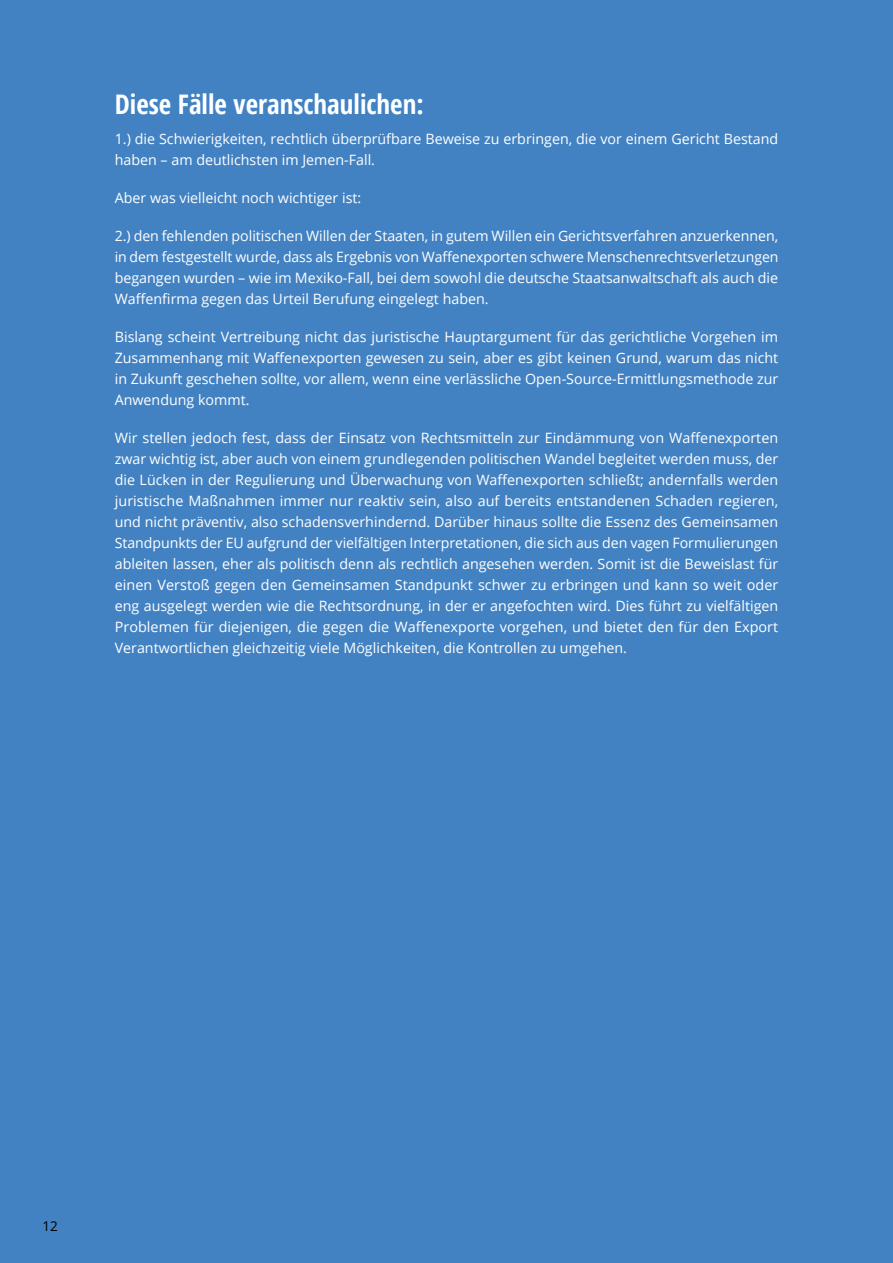
<style>
.page{position:relative;width:893px;height:1263px;background:#4282c3}
.page>*{position:absolute;margin:0;border:0;box-sizing:border-box;transform-origin:0 0}
.t1{font:700 condensed 27px "Open Sans";color:#fff}
.t2{font:14.25px/21px "Open Sans";color:#fff;text-align:justify}
.t3{font:13.5px "Open Sans";color:#000}
</style>
<div class="page">
<h1 class="t1" style="left:115px;top:86px;width:310px">Diese Fälle veranschaulichen:</h1>
<p class="t2" style="left:115px;top:128px;width:665px">1.) die Schwierigkeiten, rechtlich überprüfbare Beweise zu erbringen, die vor einem Gericht Bestand haben – am deutlichsten im Jemen-Fall.</p>
<p class="t2" style="left:115px;top:187px;width:248px">Aber was vielleicht noch wichtiger ist:</p>
<p class="t2" style="left:115px;top:225px;width:665px">2.) den fehlenden politischen Willen der Staaten, in gutem Willen ein Gerichtsverfahren anzuerkennen, in dem festgestellt wurde, dass als Ergebnis von Waffenexporten schwere Menschenrechtsverletzungen begangen wurden – wie im Mexiko-Fall, bei dem sowohl die deutsche Staatsanwaltschaft als auch die Waffenfirma gegen das Urteil Berufung eingelegt haben.</p>
<p class="t2" style="left:115px;top:326px;width:665px">Bislang scheint Vertreibung nicht das juristische Hauptargument für das gerichtliche Vorgehen im Zusammenhang mit Waffenexporten gewesen zu sein, aber es gibt keinen Grund, warum das nicht in Zukunft geschehen sollte, vor allem, wenn eine verlässliche Open-Source-Ermittlungsmethode zur Anwendung kommt.</p>
<p class="t2" style="left:115px;top:427px;width:665px">Wir stellen jedoch fest, dass der Einsatz von Rechtsmitteln zur Eindämmung von Waffenexporten zwar wichtig ist, aber auch von einem grundlegenden politischen Wandel begleitet werden muss, der die Lücken in der Regulierung und Überwachung von Waffenexporten schließt; andernfalls werden juristische Maßnahmen immer nur reaktiv sein, also auf bereits entstandenen Schaden regieren, und nicht präventiv, also schadensverhindernd. Darüber hinaus sollte die Essenz des Gemeinsamen Standpunkts der EU aufgrund der vielfältigen Interpretationen, die sich aus den vagen Formulierungen ableiten lassen, eher als politisch denn als rechtlich angesehen werden. Somit ist die Beweislast für einen Verstoß gegen den Gemeinsamen Standpunkt schwer zu erbringen und kann so weit oder eng ausgelegt werden wie die Rechtsordnung, in der er angefochten wird. Dies führt zu vielfältigen Problemen für diejenigen, die gegen die Waffenexporte vorgehen, und bietet den für den Export Verantwortlichen gleichzeitig viele Möglichkeiten, die Kontrollen zu umgehen.</p>
<p class="t3" style="left:43px;top:1217px;width:17px">12</p>
</div>
